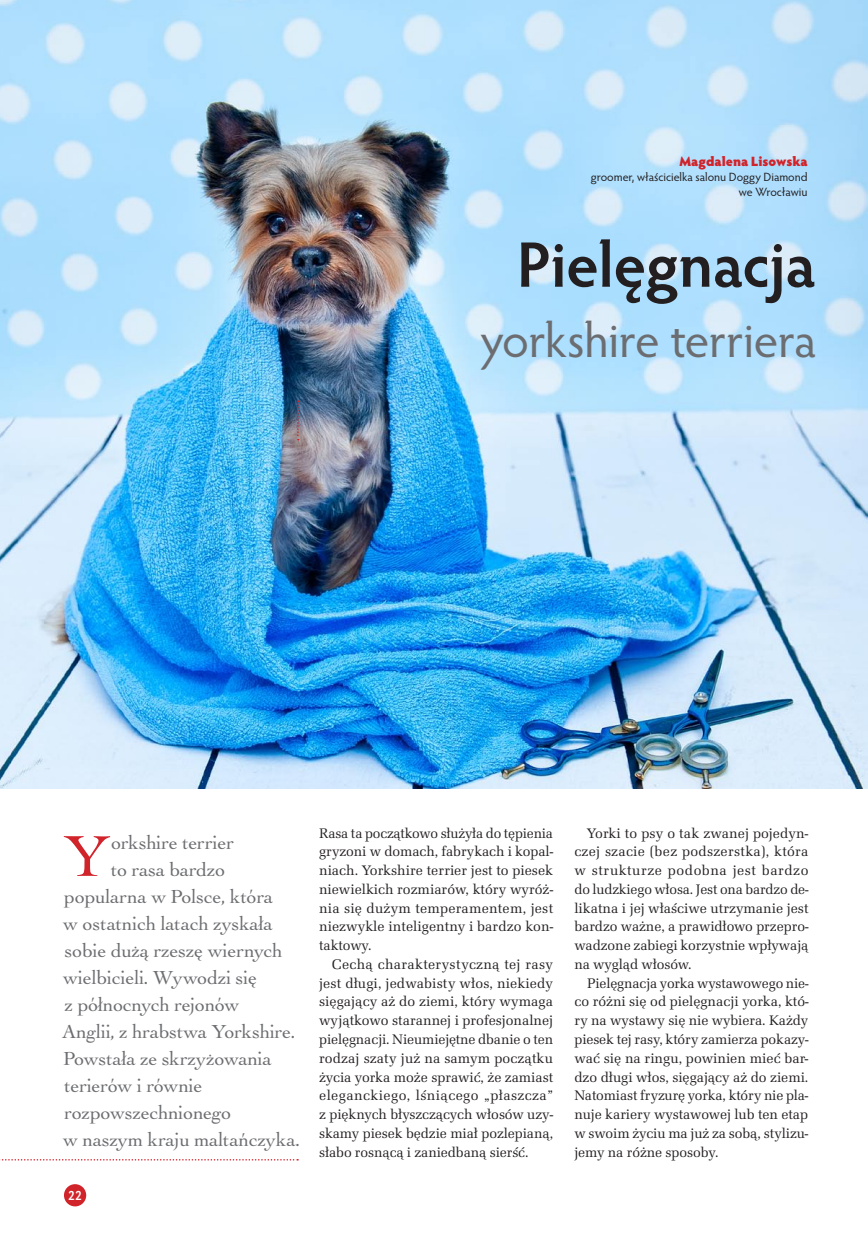
<style>
.page{position:relative;width:868px;height:1234px;background:#fff}
.page>*{position:absolute;margin:0;border:0;box-sizing:border-box;transform-origin:0 0}
.t1{font:600 64.5px "Hypatia Sans Pro";letter-spacing:-.01em;color:#231f20}
.t2{font:60.15px "Cochin URWDCE Rom";color:#d1232a}
.t3{font:49.5px "Hypatia Sans Pro";letter-spacing:-.015em;color:#6c6d70}
.t4{font:19.5px "Cochin URWDCE Rom";color:#6c6d70}
.t5{font:14.25px/18.8px "URW Latino TCE";letter-spacing:-.005em;color:#231f20;text-align:justify}
.t6{font:900 13.5px "Hypatia Sans Pro";letter-spacing:-.005em;color:#d1232a}
.t7{font:13.5px "URW Grotesk TCE Reg Ext Nar";color:#fff}
.t8{font:12px/15px "Hypatia Sans Pro";color:#231f20;text-align:right}
</style>
<div class="page">
<div style="left:64px;top:1183px;width:22px;height:23px;background:#d1232a;border-radius:50%"></div>
<img style="left:0;top:0;width:867px;height:787px">
<svg style="left:0;top:1159px;width:298px;height:1px"></svg>
<svg style="left:297px;top:400px;width:2px;height:40px"></svg>
<p class="t6" style="left:679px;top:151px;width:130px">Magdalena Lisowska</p>
<p class="t8" style="left:591px;top:169px;width:218px">groomer, właścicielka salonu Doggy Diamond we Wrocławiu</p>
<h1 class="t1" style="left:516px;top:220px;width:301px">Pielęgnacja</h1>
<h3 class="t3" style="left:480px;top:307px;width:337px">yorkshire terriera</h3>
<h2 class="t2" style="left:63px;top:816px;width:48px">Y</h2>
<h3 class="t4" style="left:111px;top:829px;width:124px">orkshire terrier</h3>
<h3 class="t4" style="left:111px;top:856px;width:116px">to rasa bardzo</h3>
<h3 class="t4" style="left:64px;top:883px;width:210px">popularna w Polsce, która</h3>
<h3 class="t4" style="left:63px;top:910px;width:211px">w ostatnich latach zyskała</h3>
<h3 class="t4" style="left:65px;top:937px;width:219px">sobie dużą rzeszę wiernych</h3>
<h3 class="t4" style="left:63px;top:964px;width:195px">wielbicieli. Wywodzi się</h3>
<h3 class="t4" style="left:64px;top:991px;width:176px">z północnych rejonów</h3>
<h3 class="t4" style="left:62px;top:1018px;width:234px">Anglii, z hrabstwa Yorkshire.</h3>
<h3 class="t4" style="left:63px;top:1045px;width:209px">Powstała ze skrzyżowania</h3>
<h3 class="t4" style="left:64px;top:1072px;width:139px">terierów i równie</h3>
<h3 class="t4" style="left:64px;top:1099px;width:168px">rozpowszechnionego</h3>
<h3 class="t4" style="left:63px;top:1126px;width:238px">w naszym kraju maltańczyka.</h3>
<p class="t7" style="left:68px;top:1187px;width:15px">22</p>
<p class="t5" style="left:319px;top:823px;width:235px">Rasa ta początkowo służyła do tępienia gryzoni w domach, fabrykach i kopal&shy;niach. Yorkshire terrier jest to piesek niewielkich rozmiarów, który wyróż&shy;nia się dużym temperamentem, jest niezwykle inteligentny i bardzo kon&shy;taktowy.</p>
<p class="t5" style="left:319px;top:954px;width:235px;text-indent:13px">Cechą charakterystyczną tej rasy jest długi, jedwabisty włos, niekiedy sięgający aż do ziemi, który wymaga wyjątkowo starannej i profesjonalnej pielęgnacji. Nieumiejętne dbanie o ten rodzaj szaty już na samym początku życia yorka może sprawić, że zamiast eleganckiego, lśniącego „płaszcza” z pięknych błyszczących włosów uzy&shy;skamy piesek będzie miał pozlepianą, słabo rosnącą i zaniedbaną sierść.</p>
<p class="t5" style="left:574px;top:823px;width:236px;text-indent:13px">Yorki to psy o tak zwanej pojedyn&shy;czej szacie (bez podszerstka), która w strukturze podobna jest bardzo do ludzkiego włosa. Jest ona bardzo de&shy;likatna i jej właściwe utrzymanie jest bardzo ważne, a prawidłowo przepro&shy;wadzone zabiegi korzystnie wpływają na wygląd włosów.</p>
<p class="t5" style="left:574px;top:973px;width:236px;text-indent:13px">Pielęgnacja yorka wystawowego nie&shy;co różni się od pielęgnacji yorka, któ&shy;ry na wystawy się nie wybiera. Każdy piesek tej rasy, który zamierza pokazy&shy;wać się na ringu, powinien mieć bar&shy;dzo długi włos, sięgający aż do ziemi.<br>Natomiast fryzurę yorka, który nie pla&shy;nuje kariery wystawowej lub ten etap w swoim życiu ma już za sobą, stylizu&shy;jemy na różne sposoby.</p>
</div>
